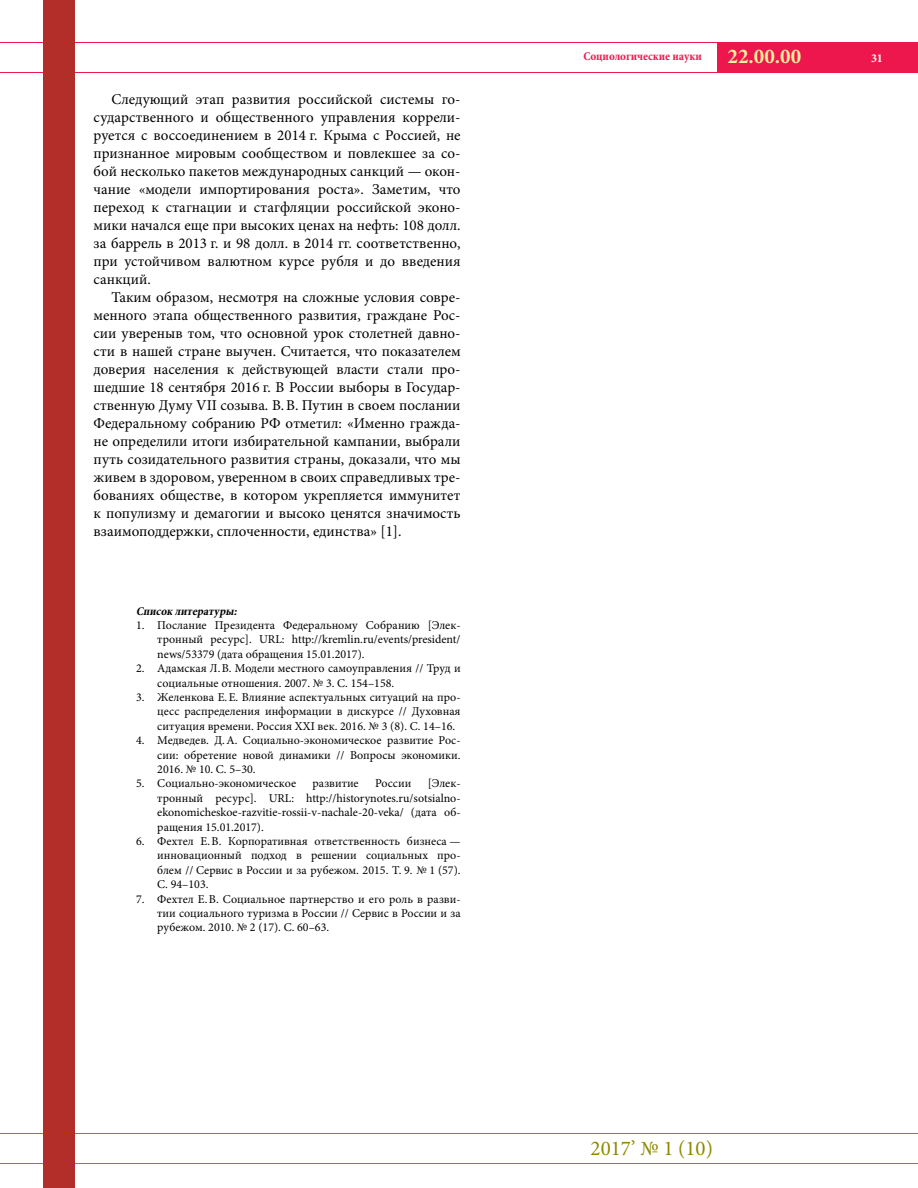
<style>
.page{position:relative;width:918px;height:1188px;background:#fff}
.page>*{position:absolute;margin:0;border:0;box-sizing:border-box;transform-origin:0 0}
.t1{font:21px "Minion Pro";color:#8e8901}
.t2{font:15px/18px "Minion Pro";color:#000;text-align:justify}
.литература{font:12px/14.4px "Minion Pro";color:#000;text-align:justify}
.t3{font:700 condensed 12px "Minion Pro";color:#ed174e}
.л_з{font:italic 700 condensed 12px "Minion Pro";color:#000}
.t4{font:700 12px "Minion Pro";color:#fff}
.s1{font-stretch:normal;font-size:21px;color:#f8f299}
</style>
<div class="page">
<hr style="left:0;top:42px;width:918px;height:1px;background:#ed174e">
<hr style="left:0;top:72px;width:918px;height:1px;background:#ed174e">
<div style="left:717px;top:43px;width:201px;height:30px;background:#ed174e"></div>
<hr style="left:0;top:1133px;width:918px;height:1px;background:#8e8901">
<hr style="left:0;top:1163px;width:918px;height:1px;background:#8e8901">
<div style="left:43px;top:0;width:31px;height:1188px;background:#b32e29"></div>
<p class="t2" style="left:94px;top:91px;width:369px;text-indent:18px">Следующий этап развития российской системы го&shy;сударственного и общественного управления коррели&shy;руется с воссоединением в 2014 г. Крыма с Россией, не признанное мировым сообществом и повлекшее за со&shy;бой несколько пакетов международных санкций — окон&shy;чание «модели импортирования роста». Заметим, что переход к стагнации и стагфляции российской эконо&shy;мики начался еще при высоких ценах на нефть: 108 долл. за баррель в 2013 г. и 98 долл. в 2014 гг. соответственно, при устойчивом валютном курсе рубля и до введения санкций.</p>
<p class="t2" style="left:94px;top:289px;width:369px;text-indent:18px">Таким образом, несмотря на сложные условия совре&shy;менного этапа общественного развития, граждане Рос&shy;сии увереныв том, что основной урок столетней давно&shy;сти в нашей стране выучен. Считается, что показателем доверия населения к действующей власти стали про&shy;шедшие 18 сентября 2016 г. В России выборы в Государ&shy;ственную Думу VII созыва. В.В. Путин в своем послании Федеральному собранию РФ отметил: «Именно гражда&shy;не определили итоги избирательной кампании, выбрали путь созидательного развития страны, доказали, что мы живем в здоровом, уверенном в своих справедливых тре&shy;бованиях обществе, в котором укрепляется иммунитет к популизму и демагогии и высоко ценятся значимость взаимоподдержки, сплоченности, единства» [1].</p>
<p class="л_з" style="left:136px;top:603px;width:105px">Список литературы:</p>
<p class="литература" style="left:157px;top:618px;width:305px;text-indent:-21px">1. Послание Президента Федеральному Собранию [Элек&shy;тронный ресурс]. URL: http://kremlin.ru/events/president/ news/53379 (дата обращения 15.01.2017).</p>
<p class="литература" style="left:157px;top:661px;width:305px;text-indent:-21px">2. Адамская Л.В. Модели местного самоуправления // Труд и социальные отношения. 2007. № 3. С. 154–158.</p>
<p class="литература" style="left:157px;top:690px;width:305px;text-indent:-21px">3. Желенкова Е.Е. Влияние аспектуальных ситуаций на про&shy;цесс распределения информации в дискурсе // Духовная ситуация времени. Россия XXI век. 2016. № 3 (8). С. 14–16.</p>
<p class="литература" style="left:157px;top:733px;width:305px;text-indent:-21px">4. Медведев. Д.А. Социально-экономическое развитие Рос&shy;сии: обретение новой динамики // Вопросы экономики.<br>2016. № 10. С. 5–30.</p>
<p class="литература" style="left:136px;top:776px;width:162px">5. Социально-экономическое</p>
<p class="литература" style="left:313px;top:776px;width:48px">развитие</p>
<p class="литература" style="left:375px;top:776px;width:38px">России</p>
<p class="литература" style="left:157px;top:776px;width:305px;text-indent:270px">[Элек&shy;тронный ресурс]. URL: http://historynotes.ru/sotsialno&shy;ekonomicheskoe-razvitie-rossii-v-nachale-20-veka/ (дата об&shy;ращения 15.01.2017).</p>
<p class="литература" style="left:157px;top:834px;width:305px;text-indent:-21px">6. Фехтел Е.В. Корпоративная ответственность бизнеса — инновационный подход в решении социальных про&shy;блем // Сервис в России и за рубежом. 2015. Т. 9. № 1 (57).<br>С. 94–103.</p>
<p class="литература" style="left:157px;top:892px;width:305px;text-indent:-21px">7. Фехтел Е.В. Социальное партнерство и его роль в разви&shy;тии социального туризма в России // Сервис в России и за рубежом. 2010. № 2 (17). С. 60–63.</p>
<p class="t3" style="left:583px;top:48px;width:219px">Социологические науки <span class="s1">22.00.00</span></p>
<p class="t4" style="left:871px;top:50px;width:13px">31</p>
<h1 class="t1" style="left:591px;top:1134px;width:124px">2017’ № 1 (10)</h1>
</div>
